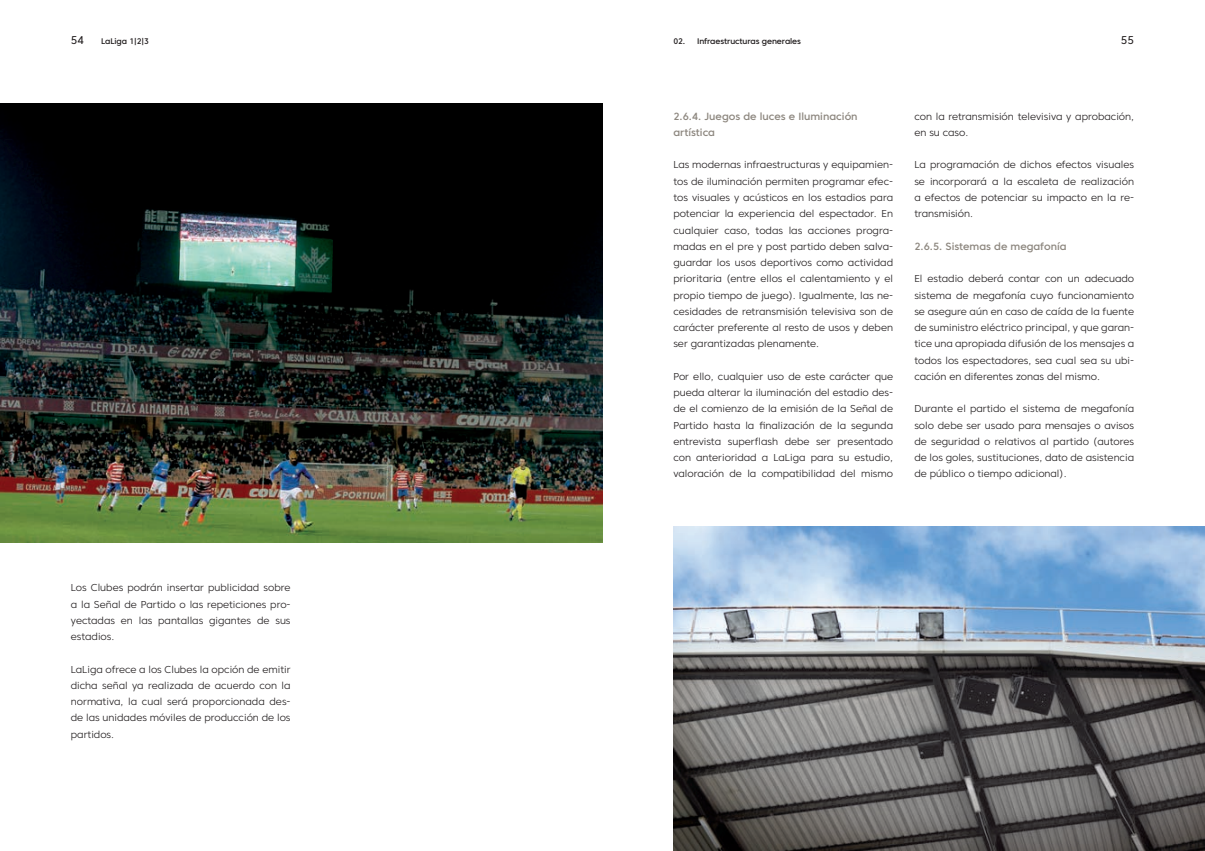
<style>
.page{position:relative;width:1205px;height:851px;background:#fff}
.page>*{position:absolute;margin:0;border:0;box-sizing:border-box;transform-origin:0 0}
.t1{font:11.25px "Core Sans C 45";color:#231f20}
.Subtitulo_1_1_1{font:500 10.38px/16.2px "Core Sans C 55";color:#8d877f}
.Texto_corrido{font:300 10px/16.2px "Core Sans C 35";color:#231f20;text-align:justify}
.t2{font:500 8.12px "Core Sans C 55";letter-spacing:-.01em;color:#231f20}
</style>
<div class="page">
<img style="left:0;top:103px;width:602px;height:439px">
<img style="left:673px;top:526px;width:532px;height:324px">
<p class="t1" style="left:71px;top:33px;width:15px">54</p>
<p class="t2" style="left:101px;top:36px;width:49px">LaLiga 1|2|3</p>
<p class="t2" style="left:673px;top:36px;width:129px">02. Infraestructuras generales</p>
<p class="t1" style="left:1121px;top:33px;width:15px">55</p>
<p class="Texto_corrido" style="left:71px;top:579px;width:221px">Los Clubes podrán insertar publicidad sobre a la Señal de Partido o las repeticiones pro&shy;yectadas en las pantallas gigantes de sus estadios.</p>
<p class="Texto_corrido" style="left:71px;top:660px;width:221px">LaLiga ofrece a los Clubes la opción de emitir dicha señal ya realizada de acuerdo con la normativa, la cual será proporcionada des&shy;de las unidades móviles de producción de los partidos.</p>
<p class="Subtitulo_1_1_1" style="left:673px;top:108px;width:186px">2.6.4. Juegos de luces e Iluminación artística</p>
<p class="Texto_corrido" style="left:673px;top:157px;width:221px">Las modernas infraestructuras y equipamien&shy;tos de iluminación permiten programar efec&shy;tos visuales y acústicos en los estadios para potenciar la experiencia del espectador. En cualquier caso, todas las acciones progra&shy;madas en el pre y post partido deben salva&shy;guardar los usos deportivos como actividad prioritaria (entre ellos el calentamiento y el propio tiempo de juego). Igualmente, las ne&shy;cesidades de retransmisión televisiva son de carácter preferente al resto de usos y deben ser garantizadas plenamente.</p>
<p class="Texto_corrido" style="left:673px;top:368px;width:221px">Por ello, cualquier uso de este carácter que pueda alterar la iluminación del estadio des&shy;de el comienzo de la emisión de la Señal de Partido hasta la finalización de la segunda entrevista superflash debe ser presentado con anterioridad a LaLiga para su estudio, valoración de la compatibilidad del mismo</p>
<p class="Texto_corrido" style="left:914px;top:108px;width:221px">con la retransmisión televisiva y aprobación, en su caso.</p>
<p class="Texto_corrido" style="left:914px;top:157px;width:221px">La programación de dichos efectos visuales se incorporará a la escaleta de realización a efectos de potenciar su impacto en la re&shy;transmisión.</p>
<p class="Subtitulo_1_1_1" style="left:914px;top:238px;width:154px">2.6.5. Sistemas de megafonía</p>
<p class="Texto_corrido" style="left:914px;top:270px;width:221px">El estadio deberá contar con un adecuado sistema de megafonía cuyo funcionamiento se asegure aún en caso de caída de la fuente de suministro eléctrico principal, y que garan&shy;tice una apropiada difusión de los mensajes a todos los espectadores, sea cual sea su ubi&shy;cación en diferentes zonas del mismo.</p>
<p class="Texto_corrido" style="left:914px;top:400px;width:221px">Durante el partido el sistema de megafonía solo debe ser usado para mensajes o avisos de seguridad o relativos al partido (autores de los goles, sustituciones, dato de asistencia de público o tiempo adicional).</p>
</div>
